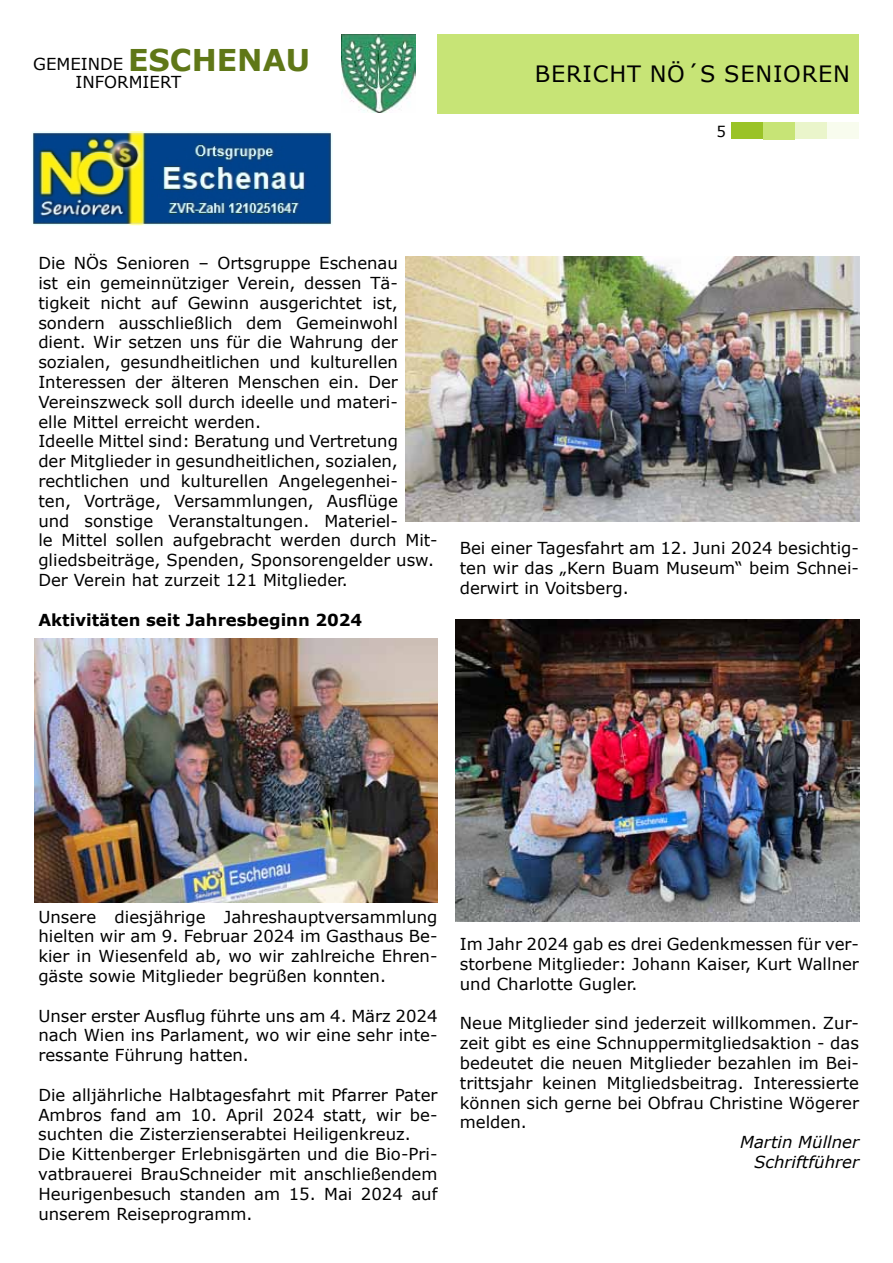
<style>
.page{position:relative;width:893px;height:1263px;background:#fff}
.page>*{position:absolute;margin:0;border:0;box-sizing:border-box;transform-origin:0 0}
.t1{font:22.5px "Verdana";letter-spacing:.035em;color:#000}
.t2{font:16.5px/19.8px "Verdana";color:#000;text-align:justify}
.t3{font:700 16.5px "Verdana";color:#000}
.t4{font:italic 16.5px/19.8px "Verdana";color:#000;text-align:right}
.t5{font:15px "Verdana";color:#000}
.s1{font-weight:700;font-size:30px;color:#5f7717}
</style>
<div class="page">
<div style="left:731px;top:122px;width:32px;height:17px;background:#9ac327"></div>
<div style="left:763px;top:122px;width:32px;height:17px;background:#c7e476"></div>
<div style="left:795px;top:122px;width:32px;height:17px;background:#eaf5cb"></div>
<div style="left:827px;top:122px;width:32px;height:17px;background:#f8fcee"></div>
<img style="left:341px;top:34px;width:74px;height:79px">
<div style="left:437px;top:34px;width:422px;height:79px;background:#c7e476"></div>
<img style="left:455px;top:619px;width:405px;height:302px">
<img style="left:34px;top:639px;width:403px;height:263px">
<img style="left:405px;top:257px;width:455px;height:265px">
<img style="left:32px;top:132px;width:301px;height:94px">
<p class="t2" style="left:33px;top:54px;width:279px">GEMEINDE <span class="s1">ESCHENAU</span></p>
<p class="t2" style="left:75px;top:71px;width:107px">INFORMIERT</p>
<h1 class="t1" style="left:535px;top:59px;width:221px">Bericht NÖ´S Senio</h1>
<h1 class="t1" style="left:802px;top:59px;width:32px">ren</h1>
<p class="t5" style="left:716px;top:121px;width:11px">5</p>
<p class="t2" style="left:38px;top:253px;width:401px;text-align:left">Die NÖs Senioren – Ortsgruppe Eschenau<br>ist ein gemeinnütziger Verein, dessen Tä&shy;tigkeit nicht auf Gewinn ausgerichtet ist, sondern ausschließlich dem Gemeinwohl dient. Wir setzen uns für die Wahrung der sozialen, gesundheitlichen und kulturellen Interessen der älteren Menschen ein. Der Vereinszweck soll durch ideelle und materi-<br>elle Mittel erreicht werden.<br>Ideelle Mittel sind: Beratung und Vertretung<br>der Mitglieder in gesundheitlichen, sozialen, rechtlichen und kulturellen Angelegenhei-<br>ten, Vorträge, Versammlungen, Ausflüge<br>und sonstige Veranstaltungen. Materiel-<br>le Mittel sollen aufgebracht werden durch Mit&shy;gliedsbeiträge, Spenden, Sponsorengelder usw.<br>Der Verein hat zurzeit 121 Mitglieder.</p>
<p class="t3" style="left:38px;top:608px;width:325px">Aktivitäten seit Jahresbeginn 2024</p>
<p class="t2" style="left:460px;top:538px;width:401px">Bei einer Tagesfahrt am 12. Juni 2024 besichtig&shy;ten wir das „Kern Buam Museum“ beim Schnei&shy;derwirt in Voitsberg.</p>
<p class="t2" style="left:38px;top:906px;width:401px">Unsere diesjährige Jahreshauptversammlung hielten wir am 9. Februar 2024 im Gasthaus Be&shy;kier in Wiesenfeld ab, wo wir zahlreiche Ehren&shy;gäste sowie Mitglieder begrüßen konnten.</p>
<p class="t2" style="left:38px;top:1005px;width:401px">Unser erster Ausflug führte uns am 4. März 2024 nach Wien ins Parlament, wo wir eine sehr inte&shy;ressante Führung hatten.</p>
<p class="t2" style="left:38px;top:1085px;width:401px;text-align:left">Die alljährliche Halbtagesfahrt mit Pfarrer Pater Ambros fand am 10. April 2024 statt, wir be&shy;suchten die Zisterzienserabtei Heiligenkreuz.<br>Die Kittenberger Erlebnisgärten und die Bio-Pri&shy;vatbrauerei BrauSchneider mit anschließendem Heurigenbesuch standen am 15. Mai 2024 auf unserem Reiseprogramm.</p>
<p class="t2" style="left:460px;top:934px;width:401px">Im Jahr 2024 gab es drei Gedenkmessen für ver&shy;storbene Mitglieder: Johann Kaiser, Kurt Wallner und Charlotte Gugler.</p>
<p class="t2" style="left:460px;top:1013px;width:401px">Neue Mitglieder sind jederzeit willkommen. Zur&shy;zeit gibt es eine Schnuppermitgliedsaktion - das bedeutet die neuen Mitglieder bezahlen im Bei&shy;trittsjahr keinen Mitgliedsbeitrag. Interessierte können sich gerne bei Obfrau Christine Wögerer melden.</p>
<p class="t4" style="left:740px;top:1132px;width:120px">Martin Müllner<br>Schriftführer</p>
</div>
